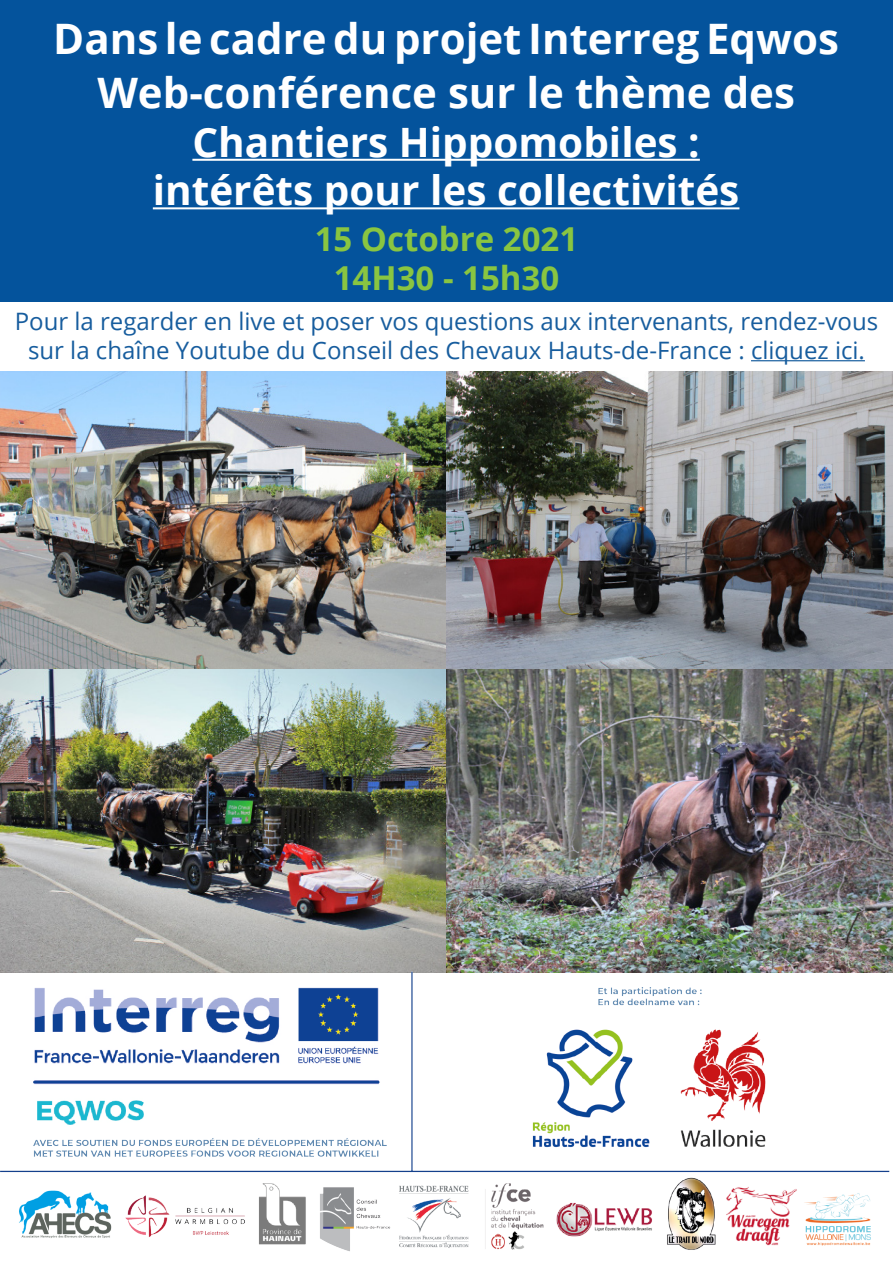
<style>
.page{position:relative;width:893px;height:1263px;background:#fff}
.page>*{position:absolute;margin:0;border:0;box-sizing:border-box;transform-origin:0 0}
.t1{font:700 42px "Open Sans";color:#fff}
.t2{font:700 40.5px "Open Sans";color:#fff}
.t3{font:700 33px "Open Sans";color:#89c541}
.t4{font:24px "Open Sans";color:#175d9e}
</style>
<div class="page">
<img style="left:0;top:371px;width:893px;height:598px">
<div style="left:0;top:0;width:893px;height:302px;background:#04539c"></div>
<hr style="left:192px;top:159px;width:508px;height:2px;background:#fff">
<hr style="left:153px;top:207px;width:586px;height:2px;background:#fff">
<hr style="left:751px;top:360px;width:114px;height:1px;background:#175d9e">
<img style="left:0;top:969px;width:893px;height:283px">
<p class="t1" style="left:53px;top:9px;width:787px">Dans le cadre du projet Interreg Eqwos</p>
<p class="t1" style="left:97px;top:63px;width:699px">Web-conférence sur le thème des</p>
<p class="t2" style="left:192px;top:113px;width:509px">Chantiers Hippomobiles :</p>
<p class="t2" style="left:153px;top:162px;width:588px">intérêts pour les collectivités</p>
<p class="t3" style="left:315px;top:215px;width:265px">15 Octobre 2021</p>
<p class="t3" style="left:334px;top:255px;width:227px">14H30 - 15h30</p>
<p class="t4" style="left:15px;top:305px;width:865px">Pour la regarder en live et poser vos questions aux intervenants, rendez-vous</p>
<p class="t4" style="left:28px;top:334px;width:838px">sur la chaîne Youtube du Conseil des Chevaux Hauts-de-France : cliquez ici.</p>
</div>
